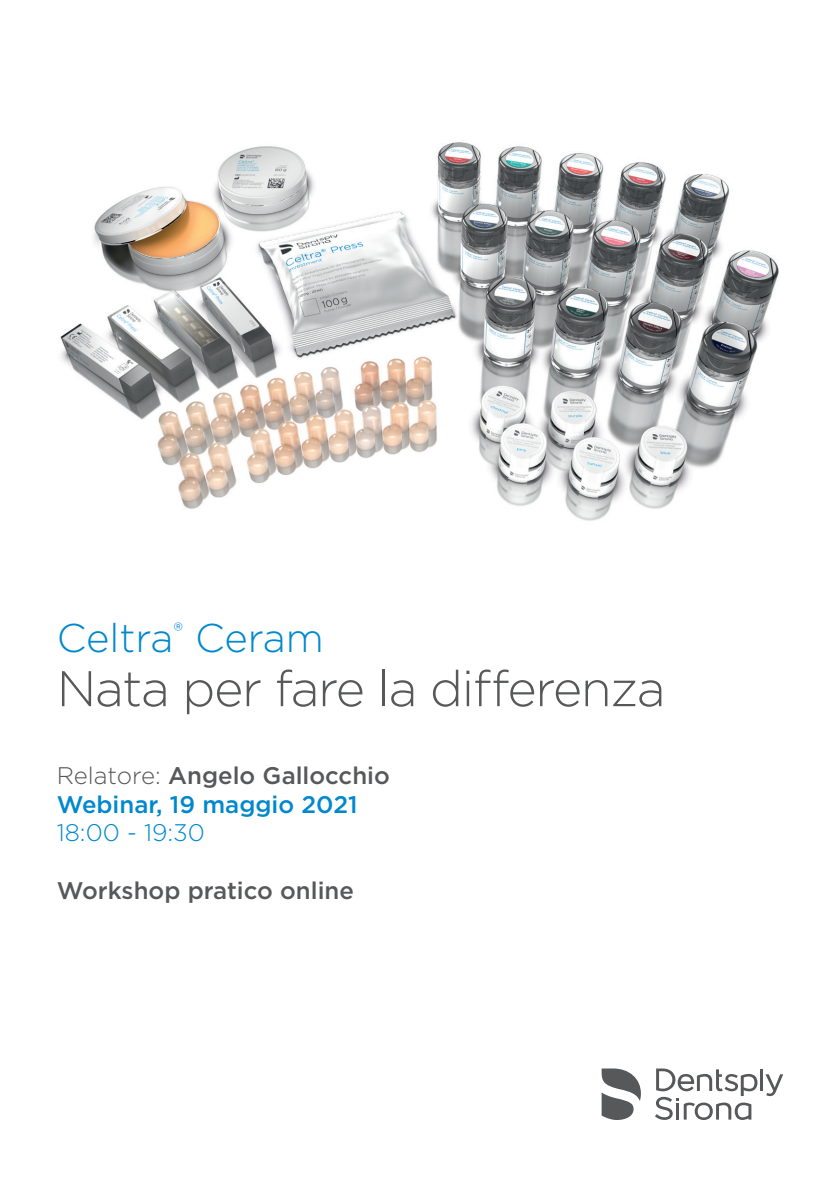
<style>
.page{position:relative;width:840px;height:1191px;background:#fff}
.page>*{position:absolute;margin:0;border:0;box-sizing:border-box;transform-origin:0 0}
.t1{font:300 50px "Gotham";letter-spacing:-.025em;color:#57585a}
.t2{font:300 40px "Gotham";color:#0088ce}
.t3{font:500 24px/28.4px "Gotham";color:#0088ce}
.t4{font:500 24px "Gotham";color:#57585a}
.s1{font-weight:300;color:#57585a}
.s2{color:#57585a}
.s3{font-weight:300}
</style>
<div class="page">
<hr style="left:759px;top:1069px;width:3px;height:22px;background:#57585a">
<svg style="left:765px;top:1074px;width:17px;height:22px"></svg>
<svg style="left:655px;top:1068px;width:102px;height:52px"></svg>
<svg style="left:601px;top:1068px;width:39px;height:52px"></svg>
<img style="left:60px;top:142px;width:719px;height:379px">
<p class="t2" style="left:57px;top:613px;width:268px">Celtra<sup>®</sup> Ceram</p>
<p class="t1" style="left:57px;top:657px;width:610px">Nata per fare la differenza</p>
<p class="t3" style="left:57px;top:761px;width:334px"><span class="s1">Relatore:</span> <span class="s2">Angelo Gallocchio<br></span>Webinar, 19 maggio 2021<br><span class="s3">18:00 - 19:30</span></p>
<p class="t4" style="left:57px;top:874px;width:298px">Workshop pratico online</p>
</div>
